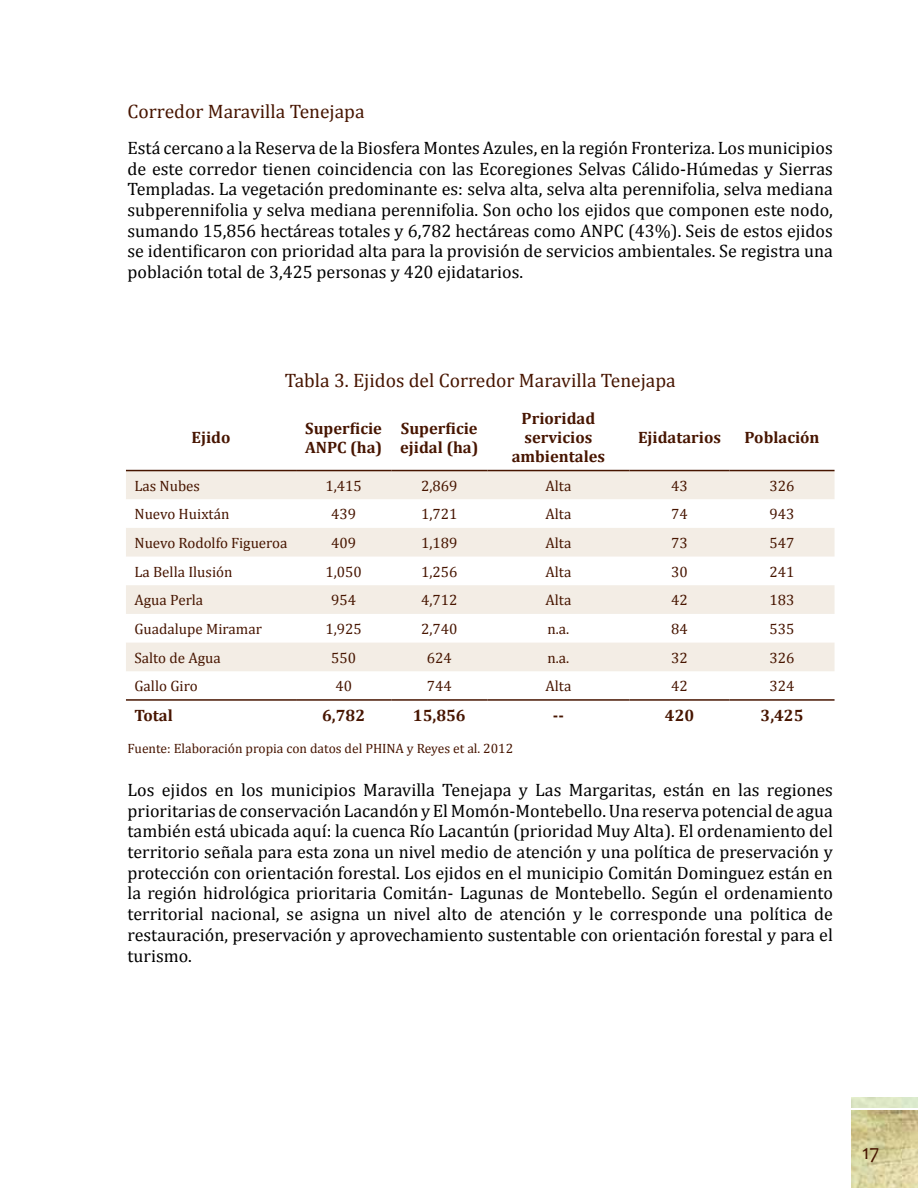
<style>
.page{position:relative;width:918px;height:1188px;background:#fff}
.page>*{position:absolute;margin:0;border:0;box-sizing:border-box;transform-origin:0 0}
.t1{font:21px "Candara";color:#471500}
.t2{font:19.5px "Cambria";color:#471500}
.t3{font:18px/20.7px "Cambria";color:#000;text-align:justify}
.t4{font:700 16.5px/19px "Cambria";color:#471500}
.t5{font:15px "Cambria";color:#471500}
.t6{font:13.5px "Cambria";color:#471500}
</style>
<div class="page">
<img style="left:851px;top:1110px;width:67px;height:78px">
<svg style="left:126px;top:471px;width:709px;height:200px;fill:#f3ede5"></svg>
<hr style="left:126px;top:470px;width:170px;height:1px;background:#471500">
<hr style="left:296px;top:470px;width:95px;height:1px;background:#471500">
<hr style="left:391px;top:470px;width:96px;height:1px;background:#471500">
<hr style="left:487px;top:470px;width:142px;height:1px;background:#471500">
<hr style="left:629px;top:470px;width:101px;height:1px;background:#471500">
<hr style="left:730px;top:470px;width:105px;height:1px;background:#471500">
<hr style="left:126px;top:699px;width:170px;height:2px;background:#471500">
<hr style="left:296px;top:699px;width:95px;height:2px;background:#471500">
<hr style="left:391px;top:699px;width:96px;height:2px;background:#471500">
<hr style="left:487px;top:699px;width:142px;height:2px;background:#471500">
<hr style="left:629px;top:699px;width:101px;height:2px;background:#471500">
<hr style="left:730px;top:699px;width:105px;height:2px;background:#471500">
<p class="t2" style="left:128px;top:100px;width:239px">Corredor Maravilla Tenejapa</p>
<p class="t3" style="left:128px;top:137px;width:707px">Está cercano a la Reserva de la Biosfera Montes Azules, en la región Fronteriza. Los municipios de este corredor tienen coincidencia con las Ecoregiones Selvas Cálido-Húmedas y Sierras Templadas. La vegetación predominante es: selva alta, selva alta perennifolia, selva mediana subperennifolia y selva mediana perennifolia. Son ocho los ejidos que componen este nodo, sumando 15,856 hectáreas totales y 6,782 hectáreas como ANPC (43%). Seis de estos ejidos se identificaron con prioridad alta para la provisión de servicios ambientales. Se registra una población total de 3,425 personas y 420 ejidatarios.</p>
<p class="t2" style="left:285px;top:369px;width:393px">Tabla 3. Ejidos del Corredor Maravilla Tenejapa</p>
<p class="t4" style="left:192px;top:427px;width:40px">Ejido</p>
<p class="t4" style="left:305px;top:418px;width:79px">Superficie<br>ANPC (ha)</p>
<p class="t4" style="left:400px;top:418px;width:80px">Superficie ejidal (ha)</p>
<p class="t4" style="left:512px;top:408px;width:95px;text-align:center">Prioridad servicios ambientales</p>
<p class="t4" style="left:638px;top:427px;width:84px">Ejidatarios</p>
<p class="t4" style="left:745px;top:427px;width:77px">Población</p>
<p class="t5" style="left:134px;top:477px;width:67px">Las Nubes</p>
<p class="t5" style="left:326px;top:477px;width:38px">1,415</p>
<p class="t5" style="left:421px;top:477px;width:38px">2,869</p>
<p class="t5" style="left:546px;top:477px;width:27px">Alta</p>
<p class="t5" style="left:671px;top:477px;width:18px">43</p>
<p class="t5" style="left:770px;top:477px;width:26px">326</p>
<p class="t5" style="left:134px;top:505px;width:96px">Nuevo Huixtán</p>
<p class="t5" style="left:331px;top:505px;width:26px">439</p>
<p class="t5" style="left:421px;top:505px;width:38px">1,721</p>
<p class="t5" style="left:546px;top:505px;width:27px">Alta</p>
<p class="t5" style="left:671px;top:505px;width:18px">74</p>
<p class="t5" style="left:770px;top:505px;width:26px">943</p>
<p class="t5" style="left:134px;top:534px;width:155px">Nuevo Rodolfo Figueroa</p>
<p class="t5" style="left:331px;top:534px;width:26px">409</p>
<p class="t5" style="left:421px;top:534px;width:38px">1,189</p>
<p class="t5" style="left:546px;top:534px;width:27px">Alta</p>
<p class="t5" style="left:671px;top:534px;width:18px">73</p>
<p class="t5" style="left:770px;top:534px;width:26px">547</p>
<p class="t5" style="left:134px;top:563px;width:100px">La Bella Ilusión</p>
<p class="t5" style="left:326px;top:563px;width:38px">1,050</p>
<p class="t5" style="left:421px;top:563px;width:38px">1,256</p>
<p class="t5" style="left:546px;top:563px;width:27px">Alta</p>
<p class="t5" style="left:671px;top:563px;width:18px">30</p>
<p class="t5" style="left:770px;top:563px;width:26px">241</p>
<p class="t5" style="left:134px;top:591px;width:70px">Agua Perla</p>
<p class="t5" style="left:331px;top:591px;width:26px">954</p>
<p class="t5" style="left:421px;top:591px;width:38px">4,712</p>
<p class="t5" style="left:546px;top:591px;width:27px">Alta</p>
<p class="t5" style="left:671px;top:591px;width:18px">42</p>
<p class="t5" style="left:770px;top:591px;width:26px">183</p>
<p class="t5" style="left:134px;top:620px;width:129px">Guadalupe Miramar</p>
<p class="t5" style="left:326px;top:620px;width:38px">1,925</p>
<p class="t5" style="left:421px;top:620px;width:38px">2,740</p>
<p class="t5" style="left:548px;top:620px;width:23px">n.a.</p>
<p class="t5" style="left:671px;top:620px;width:18px">84</p>
<p class="t5" style="left:770px;top:620px;width:26px">535</p>
<p class="t5" style="left:134px;top:649px;width:88px">Salto de Agua</p>
<p class="t5" style="left:331px;top:649px;width:26px">550</p>
<p class="t5" style="left:427px;top:649px;width:26px">624</p>
<p class="t5" style="left:548px;top:649px;width:23px">n.a.</p>
<p class="t5" style="left:671px;top:649px;width:18px">32</p>
<p class="t5" style="left:770px;top:649px;width:26px">326</p>
<p class="t5" style="left:134px;top:677px;width:65px">Gallo Giro</p>
<p class="t5" style="left:335px;top:677px;width:18px">40</p>
<p class="t5" style="left:427px;top:677px;width:26px">744</p>
<p class="t5" style="left:546px;top:677px;width:27px">Alta</p>
<p class="t5" style="left:671px;top:677px;width:18px">42</p>
<p class="t5" style="left:770px;top:677px;width:26px">324</p>
<p class="t4" style="left:134px;top:706px;width:40px">Total</p>
<p class="t4" style="left:322px;top:706px;width:44px">6,782</p>
<p class="t4" style="left:413px;top:706px;width:54px">15,856</p>
<p class="t4" style="left:553px;top:706px;width:13px">--</p>
<p class="t4" style="left:665px;top:706px;width:31px">420</p>
<p class="t4" style="left:761px;top:706px;width:44px">3,425</p>
<p class="t6" style="left:128px;top:741px;width:387px">Fuente: Elaboración propia con datos del PHINA y Reyes et al. 2012</p>
<p class="t3" style="left:128px;top:779px;width:707px">Los ejidos en los municipios Maravilla Tenejapa y Las Margaritas, están en las regiones prioritarias de conservación Lacandón y El Momón-Montebello. Una reserva potencial de agua también está ubicada aquí: la cuenca Río Lacantún (prioridad Muy Alta). El ordenamiento del territorio señala para esta zona un nivel medio de atención y una política de preservación y protección con orientación forestal. Los ejidos en el municipio Comitán Dominguez están en la región hidrológica prioritaria Comitán- Lagunas de Montebello. Según el ordenamiento territorial nacional, se asigna un nivel alto de atención y le corresponde una política de restauración, preservación y aprovechamiento sustentable con orientación forestal y para el turismo.</p>
<p class="t1" style="left:862px;top:1139px;width:19px">17</p>
</div>
